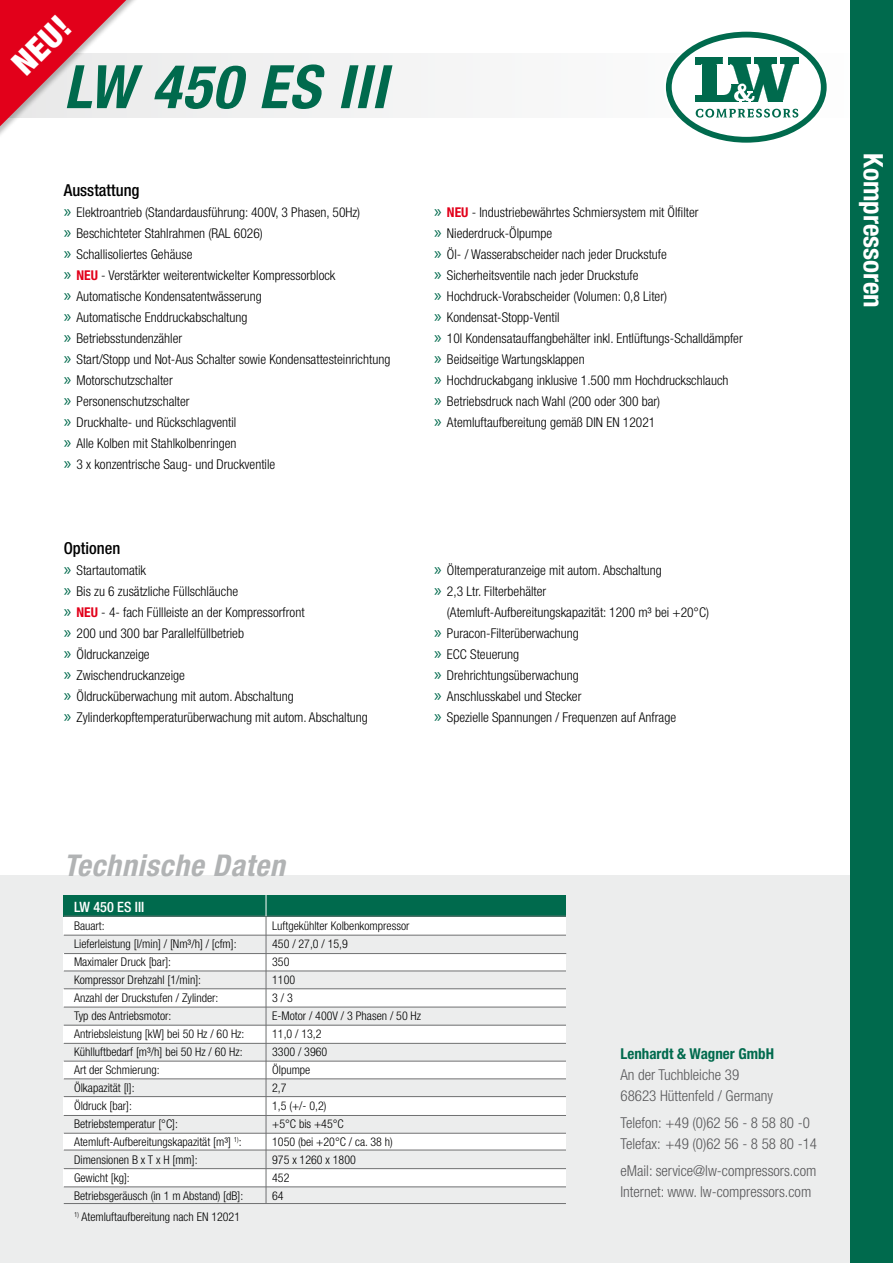
<style>
.page{position:relative;width:893px;height:1263px;background:#fff}
.page>*{position:absolute;margin:0;border:0;box-sizing:border-box;transform-origin:0 0}
.t1{font:italic 700 condensed 60px "Helvetica Neue";letter-spacing:.025em;color:#006a4d}
.t2{font:900 condensed 33px "Helvetica Neue";color:#fff}
.t3{font:italic 700 condensed 30px "Helvetica Neue";letter-spacing:.025em;color:#b1b3b4}
.t4{font:700 condensed 27px "Helvetica Neue";color:#fff}
.t5{font:500 condensed 16.5px "Helvetica Neue";color:#000}
.t6{font:300 condensed 15px/21px "Helvetica Neue";color:#58585a}
.t7{font:700 condensed 15px "Helvetica Neue";color:#006a4d}
.t8{font:500 condensed 14.25px "Helvetica Neue";color:#fff}
.t9{font:300 condensed 13.5px/21px "Helvetica Neue";color:#000}
.t10{font:300 condensed 12px/18px "Helvetica Neue";color:#000}
.s1{font-family:"Myriad Pro";font-weight:400;font-stretch:normal;font-size:18px;color:#006a4d}
.s2{font-weight:700;color:#e2001a}
</style>
<div class="page">
<div style="left:0;top:54px;width:893px;height:64px;background:#f4f4f5"></div>
<svg style="left:664px;top:30px;width:164px;height:114px"></svg>
<svg style="left:669px;top:35px;width:155px;height:105px;fill:#fff"></svg>
<div style="left:666px;top:32px;width:161px;height:111px;border:6px solid #006a4d;border-radius:50%"></div>
<svg style="left:695px;top:58px;width:104px;height:45px"></svg>
<svg style="left:696px;top:109px;width:102px;height:9px"></svg>
<div style="left:0;top:876px;width:850px;height:387px;background:#eceded"></div>
<div style="left:64px;top:916px;width:502px;height:278px;background:#fff"></div>
<div style="left:64px;top:1187px;width:502px;height:18px;background:#eceded"></div>
<div style="left:64px;top:1150px;width:502px;height:19px;background:#eceded"></div>
<div style="left:64px;top:1115px;width:502px;height:18px;background:#eceded"></div>
<div style="left:64px;top:1079px;width:502px;height:18px;background:#eceded"></div>
<div style="left:64px;top:1043px;width:502px;height:18px;background:#eceded"></div>
<div style="left:64px;top:1007px;width:502px;height:18px;background:#eceded"></div>
<div style="left:64px;top:971px;width:502px;height:18px;background:#eceded"></div>
<hr style="left:64px;top:971px;width:502px;height:1px;background:#707172">
<hr style="left:64px;top:988px;width:502px;height:1px;background:#707172">
<hr style="left:64px;top:1007px;width:502px;height:1px;background:#707172">
<hr style="left:64px;top:1025px;width:502px;height:1px;background:#707172">
<hr style="left:64px;top:1043px;width:502px;height:1px;background:#707172">
<hr style="left:64px;top:1061px;width:502px;height:1px;background:#707172">
<hr style="left:64px;top:1078px;width:502px;height:1px;background:#707172">
<hr style="left:64px;top:1096px;width:502px;height:1px;background:#707172">
<hr style="left:64px;top:1115px;width:502px;height:1px;background:#707172">
<hr style="left:64px;top:1133px;width:502px;height:1px;background:#707172">
<hr style="left:64px;top:1186px;width:502px;height:1px;background:#707172">
<hr style="left:64px;top:1150px;width:502px;height:1px;background:#707172">
<hr style="left:64px;top:1168px;width:502px;height:1px;background:#707172">
<div style="left:64px;top:895px;width:502px;height:21px;background:#006a4d"></div>
<div style="left:64px;top:935px;width:502px;height:18px;background:#eceded"></div>
<hr style="left:64px;top:953px;width:502px;height:1px;background:#707172">
<hr style="left:64px;top:1203px;width:502px;height:1px;background:#707172">
<hr style="left:64px;top:935px;width:502px;height:1px;background:#707172">
<hr style="left:64px;top:916px;width:502px;height:1px;background:#707172">
<svg style="left:266px;top:895px;width:1px;height:21px"></svg>
<hr style="left:266px;top:916px;width:1px;height:287px;background:#707172">
<div style="left:0;top:0;width:151px;height:226px;background:#000;opacity:.27"></div>
<svg style="left:0;top:0;width:146px;height:221px"></svg>
<div style="left:850px;top:0;width:43px;height:1263px;background:#006a4d"></div>
<h2 class="t2" style="left:3px;top:55px;width:69px;rotate:-45deg">NEU!</h2>
<h1 class="t1" style="left:64px;top:50px;width:324px">LW 450 ES III</h1>
<p class="t5" style="left:64px;top:180px;width:77px">Ausstattung</p>
<p class="t9" style="left:64px;top:201px;width:328px"><span class="s1">»</span> Elektroantrieb (Standardausführung: 400V, 3 Phasen, 50Hz)<br><span class="s1">»</span> Beschichteter Stahlrahmen (RAL 6026)<br><span class="s1">»</span> Schallisoliertes Gehäuse<br><span class="s1">»</span> <span class="s2">NEU</span> - Verstärkter weiterentwickelter Kompressorblock<br><span class="s1">»</span> Automatische Kondensatentwässerung<br><span class="s1">»</span> Automatische Enddruckabschaltung<br><span class="s1">»</span> Betriebsstundenzähler<br><span class="s1">»</span> Start/Stopp und Not-Aus Schalter sowie Kondensattesteinrichtung <span class="s1">»</span> Motorschutzschalter<br><span class="s1">»</span> Personenschutzschalter<br><span class="s1">»</span> Druckhalte- und Rückschlagventil<br><span class="s1">»</span> Alle Kolben mit Stahlkolbenringen<br><span class="s1">»</span> 3 x konzentrische Saug- und Druckventile</p>
<p class="t9" style="left:434px;top:201px;width:310px"><span class="s1">»</span> <span class="s2">NEU</span> - Industriebewährtes Schmiersystem mit Ölfilter<br><span class="s1">»</span> Niederdruck-Ölpumpe<br><span class="s1">»</span> Öl- / Wasserabscheider nach jeder Druckstufe<br><span class="s1">»</span> Sicherheitsventile nach jeder Druckstufe<br><span class="s1">»</span> Hochdruck-Vorabscheider (Volumen: 0,8 Liter)<br><span class="s1">»</span> Kondensat-Stopp-Ventil<br><span class="s1">»</span> 10l Kondensatauffangbehälter inkl. Entlüftungs-Schalldämpfer <span class="s1">»</span> Beidseitige Wartungsklappen<br><span class="s1">»</span> Hochdruckabgang inklusive 1.500 mm Hochdruckschlauch<br><span class="s1">»</span> Betriebsdruck nach Wahl (200 oder 300 bar)<br><span class="s1">»</span> Atemluftaufbereitung gemäß DIN EN 12021</p>
<p class="t5" style="left:64px;top:538px;width:58px">Optionen</p>
<p class="t9" style="left:64px;top:559px;width:306px"><span class="s1">»</span> Startautomatik<br><span class="s1">»</span> Bis zu 6 zusätzliche Füllschläuche<br><span class="s1">»</span> <span class="s2">NEU</span> - 4- fach Füllleiste an der Kompressorfront<br><span class="s1">»</span> 200 und 300 bar Parallelfüllbetrieb<br><span class="s1">»</span> Öldruckanzeige<br><span class="s1">»</span> Zwischendruckanzeige<br><span class="s1">»</span> Öldrucküberwachung mit autom. Abschaltung<br><span class="s1">»</span> Zylinderkopftemperaturüberwachung mit autom. Abschaltung</p>
<p class="t9" style="left:434px;top:559px;width:229px"><span class="s1">»</span> Öltemperaturanzeige mit autom. Abschaltung <span class="s1">»</span> 2,3 Ltr. Filterbehälter</p>
<p class="t9" style="left:434px;top:601px;width:276px;text-indent:13px">(Atemluft-Aufbereitungskapazität: 1200 m³ bei +20°C) <span class="s1">»</span> Puracon-Filterüberwachung<br><span class="s1">»</span> ECC Steuerung<br><span class="s1">»</span> Drehrichtungsüberwachung<br><span class="s1">»</span> Anschlusskabel und Stecker<br><span class="s1">»</span> Spezielle Spannungen / Frequenzen auf Anfrage</p>
<h3 class="t4" style="left:890px;top:153px;width:156px;rotate:90deg">Kompressoren</h3>
<h3 class="t3" style="left:64px;top:847px;width:223px">Technische Daten</h3>
<p class="t8" style="left:74px;top:898px;width:72px">LW 450 ES III</p>
<p class="t10" style="left:74px;top:916px;width:172px">Bauart:<br>Lieferleistung [l/min] / [Nm³/h] / [cfm]:<br>Maximaler Druck [bar]:<br>Kompressor Drehzahl [1/min]:<br>Anzahl der Druckstufen / Zylinder:<br>Typ des Antriebsmotor:<br>Antriebsleistung [kW] bei 50 Hz / 60 Hz:<br>Kühlluftbedarf [m³/h] bei 50 Hz / 60 Hz:<br>Art der Schmierung:<br>Ölkapazität [l]:<br>Öldruck [bar]:<br>Betriebstemperatur [°C]:<br>Atemluft-Aufbereitungskapazität [m³] <sup>1)</sup>:<br>Dimensionen B x T x H [mm]:<br>Gewicht [kg]:<br>Betriebsgeräusch (in 1 m Abstand) [dB]:</p>
<p class="t10" style="left:74px;top:1207px;width:168px"><sup>1)</sup> Atemluftaufbereitung nach EN 12021</p>
<p class="t10" style="left:272px;top:917px;width:150px">Luftgekühlter Kolbenkompressor<br>450 / 27,0 / 15,9<br>350<br>1100<br>3 / 3<br>E-Motor / 400V / 3 Phasen / 50 Hz<br>11,0 / 13,2<br>3300 / 3960<br>Ölpumpe<br>2,7<br>1,5 (+/- 0,2)<br>+5°C bis +45°C<br>1050 (bei +20°C / ca. 38 h)<br>975 x 1260 x 1800<br>452<br>64</p>
<p class="t7" style="left:620px;top:1044px;width:155px">Lenhardt &amp; Wagner GmbH</p>
<p class="t6" style="left:620px;top:1064px;width:154px">An der Tuchbleiche 39<br>68623 Hüttenfeld / Germany</p>
<p class="t6" style="left:620px;top:1112px;width:198px">Telefon: +49 (0)62 56 - 8 58 80 -0<br>Telefax: +49 (0)62 56 - 8 58 80 -14</p>
<p class="t6" style="left:620px;top:1160px;width:197px">eMail: service@lw-compressors.com<br>Internet: www. lw-compressors.com</p>
</div>
